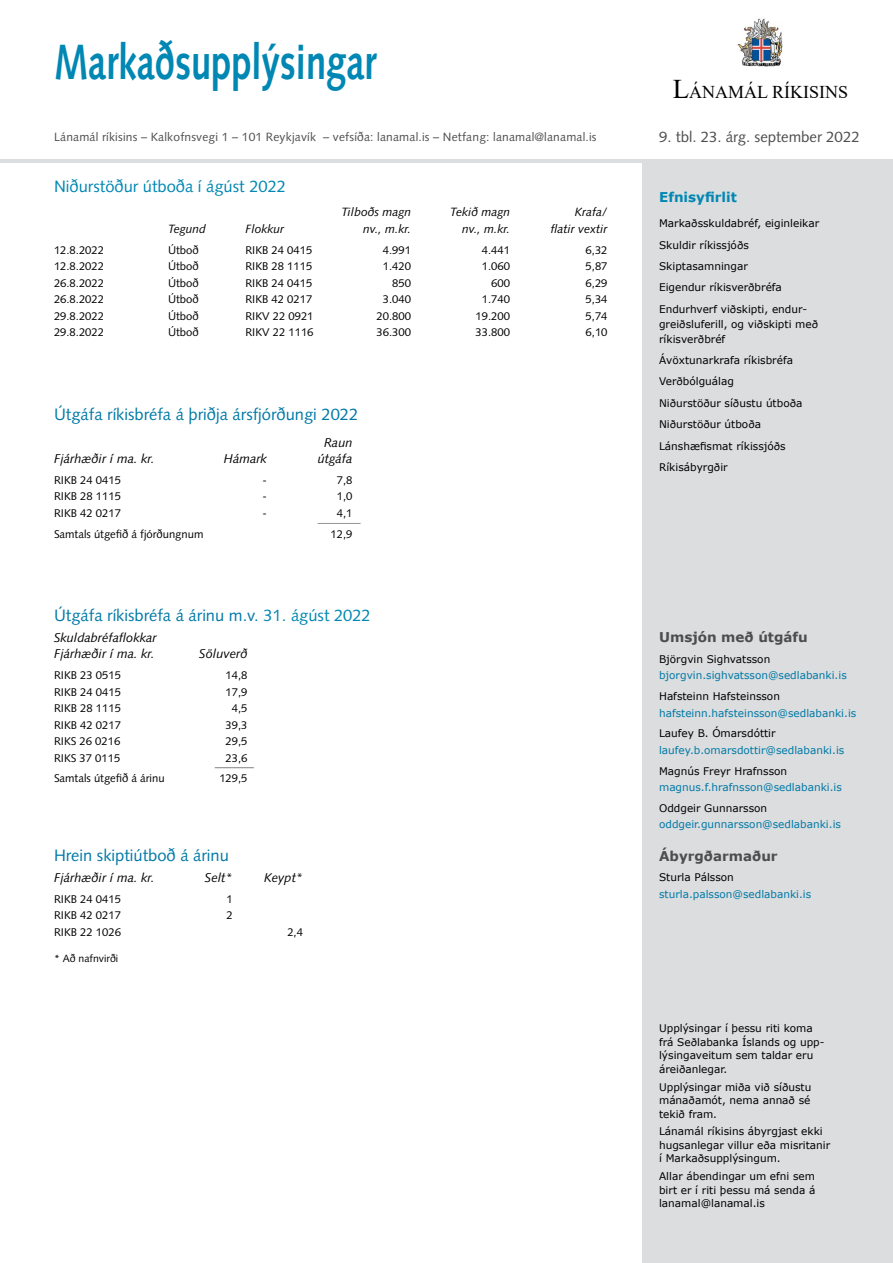
<style>
.page{position:relative;width:893px;height:1263px;background:#fff}
.page>*{position:absolute;margin:0;border:0;box-sizing:border-box;transform-origin:0 0}
.t1{font:700 49.5px "Syntax LT Std";color:#0087b3;scale:.73 1}
.t2{font:18px "Times New Roman";color:#000}
.t3{font:16.5px "Syntax LT Std";color:#0079a7}
.t4{font:16.5px "Syntax LT Std";color:#0087b3}
.t5{font:15px "Syntax LT Std";color:#4d4d4f}
.t6{font:700 13.5px "Verdana";color:#4d4d4f}
.t7{font:700 13.5px "Verdana";color:#0087b3}
.t8{font:italic 12.75px "Syntax LT Std";color:#000}
.t9{font:12px "Syntax LT Std";letter-spacing:.015em;color:#4d4d4f}
.t10{font:italic 12px "Syntax LT Std";color:#000}
.t11{font:11.25px "Syntax LT Std";color:#000}
.t12{font:10.5px/13.5px "Verdana";color:#000}
.t13{font:10.5px "Verdana";color:#0079a7}
.t14{font:10.5px "Syntax LT Std";color:#000}
.s1{color:#0087b3}
.s2{font-size:27px}
</style>
<div class="page">
<div style="left:643px;top:162px;width:250px;height:1101px;background:#dcddde"></div>
<hr style="left:0;top:159px;width:893px;height:3px;background:#dcddde">
<hr style="left:215px;top:767px;width:39px;height:1px;background:#000">
<img style="left:737px;top:18px;width:46px;height:49px">
<hr style="left:318px;top:523px;width:43px;height:1px;background:#939598">
<p class="t1" style="left:54px;top:33px;width:443px">Markaðsupplýsingar</p>
<p class="t9" style="left:54px;top:129px;width:544px">Lánamál ríkisins – Kalkofnsvegi 1 – 101 Reykjavík – vefsíða: lanamal.is – Netfang: lanamal@lanamal.is</p>
<p class="t4" style="left:54px;top:177px;width:234px">Niðurstöður útboða í ágúst 2022</p>
<p class="t10" style="left:341px;top:205px;width:71px">Tilboðs magn</p>
<p class="t10" style="left:450px;top:205px;width:61px">Tekið magn</p>
<p class="t10" style="left:575px;top:205px;width:34px">Krafa/</p>
<p class="t10" style="left:168px;top:222px;width:39px">Tegund</p>
<p class="t10" style="left:245px;top:222px;width:40px">Flokkur</p>
<p class="t10" style="left:363px;top:222px;width:49px">nv., m.kr.</p>
<p class="t10" style="left:462px;top:222px;width:49px">nv., m.kr.</p>
<p class="t10" style="left:551px;top:222px;width:58px">flatir vextir</p>
<p class="t11" style="left:54px;top:243px;width:52px">12.8.2022</p>
<p class="t11" style="left:168px;top:243px;width:32px">Útboð</p>
<p class="t11" style="left:245px;top:243px;width:68px">RIKB 24 0415</p>
<p class="t11" style="left:383px;top:243px;width:30px">4.991</p>
<p class="t11" style="left:482px;top:243px;width:30px">4.441</p>
<p class="t11" style="left:586px;top:243px;width:23px">6,32</p>
<p class="t11" style="left:54px;top:260px;width:52px">12.8.2022</p>
<p class="t11" style="left:168px;top:260px;width:32px">Útboð</p>
<p class="t11" style="left:245px;top:260px;width:68px">RIKB 28 1115</p>
<p class="t11" style="left:383px;top:260px;width:30px">1.420</p>
<p class="t11" style="left:482px;top:260px;width:30px">1.060</p>
<p class="t11" style="left:586px;top:260px;width:23px">5,87</p>
<p class="t11" style="left:54px;top:276px;width:52px">26.8.2022</p>
<p class="t11" style="left:168px;top:276px;width:32px">Útboð</p>
<p class="t11" style="left:245px;top:276px;width:68px">RIKB 24 0415</p>
<p class="t11" style="left:392px;top:276px;width:20px">850</p>
<p class="t11" style="left:491px;top:276px;width:20px">600</p>
<p class="t11" style="left:586px;top:276px;width:23px">6,29</p>
<p class="t11" style="left:54px;top:293px;width:52px">26.8.2022</p>
<p class="t11" style="left:168px;top:293px;width:32px">Útboð</p>
<p class="t11" style="left:245px;top:293px;width:68px">RIKB 42 0217</p>
<p class="t11" style="left:383px;top:293px;width:30px">3.040</p>
<p class="t11" style="left:482px;top:293px;width:30px">1.740</p>
<p class="t11" style="left:586px;top:293px;width:23px">5,34</p>
<p class="t11" style="left:54px;top:309px;width:52px">29.8.2022</p>
<p class="t11" style="left:168px;top:309px;width:32px">Útboð</p>
<p class="t11" style="left:245px;top:309px;width:70px">RIKV 22 0921</p>
<p class="t11" style="left:377px;top:309px;width:36px">20.800</p>
<p class="t11" style="left:476px;top:309px;width:36px">19.200</p>
<p class="t11" style="left:586px;top:309px;width:23px">5,74</p>
<p class="t11" style="left:54px;top:326px;width:52px">29.8.2022</p>
<p class="t11" style="left:168px;top:326px;width:32px">Útboð</p>
<p class="t11" style="left:245px;top:326px;width:70px">RIKV 22 1116</p>
<p class="t11" style="left:377px;top:326px;width:36px">36.300</p>
<p class="t11" style="left:476px;top:326px;width:36px">33.800</p>
<p class="t11" style="left:586px;top:326px;width:23px">6,10</p>
<p class="t3" style="left:54px;top:405px;width:306px">Útgáfa ríkisbréfa á þriðja ársfjórðungi 2022</p>
<p class="t8" style="left:324px;top:435px;width:30px">Raun</p>
<p class="t8" style="left:54px;top:451px;width:102px">Fjárhæðir í ma. kr.</p>
<p class="t8" style="left:224px;top:451px;width:45px">Hámark</p>
<p class="t8" style="left:318px;top:451px;width:36px">útgáfa</p>
<p class="t11" style="left:54px;top:473px;width:68px">RIKB 24 0415</p>
<p class="t11" style="left:263px;top:473px;width:6px">-</p>
<p class="t11" style="left:337px;top:473px;width:17px">7,8</p>
<p class="t11" style="left:54px;top:490px;width:68px">RIKB 28 1115</p>
<p class="t11" style="left:263px;top:490px;width:6px">-</p>
<p class="t11" style="left:337px;top:490px;width:17px">1,0</p>
<p class="t11" style="left:54px;top:506px;width:68px">RIKB 42 0217</p>
<p class="t11" style="left:263px;top:506px;width:6px">-</p>
<p class="t11" style="left:337px;top:506px;width:17px">4,1</p>
<p class="t11" style="left:54px;top:527px;width:151px">Samtals útgefið á fjórðungnum</p>
<p class="t11" style="left:331px;top:527px;width:23px">12,9</p>
<p class="t3" style="left:54px;top:606px;width:318px">Útgáfa ríkisbréfa á árinu m.v. <span class="s1">31. ágúst 2022</span></p>
<p class="t8" style="left:54px;top:630px;width:104px">Skuldabréfaflokkar</p>
<p class="t8" style="left:54px;top:646px;width:102px">Fjárhæðir í ma. kr.</p>
<p class="t8" style="left:199px;top:646px;width:50px">Söluverð</p>
<p class="t11" style="left:54px;top:669px;width:68px">RIKB 23 0515</p>
<p class="t11" style="left:226px;top:669px;width:23px">14,8</p>
<p class="t11" style="left:54px;top:685px;width:68px">RIKB 24 0415</p>
<p class="t11" style="left:226px;top:685px;width:23px">17,9</p>
<p class="t11" style="left:54px;top:702px;width:68px">RIKB 28 1115</p>
<p class="t11" style="left:232px;top:702px;width:17px">4,5</p>
<p class="t11" style="left:54px;top:718px;width:68px">RIKB 42 0217</p>
<p class="t11" style="left:226px;top:718px;width:23px">39,3</p>
<p class="t11" style="left:54px;top:735px;width:68px">RIKS 26 0216</p>
<p class="t11" style="left:226px;top:735px;width:23px">29,5</p>
<p class="t11" style="left:54px;top:751px;width:68px">RIKS 37 0115</p>
<p class="t11" style="left:226px;top:751px;width:23px">23,6</p>
<p class="t11" style="left:54px;top:772px;width:112px">Samtals útgefið á árinu</p>
<p class="t11" style="left:219px;top:772px;width:30px">129,5</p>
<p class="t3" style="left:54px;top:846px;width:176px">Hrein skiptiútboð á árinu</p>
<p class="t8" style="left:54px;top:870px;width:102px">Fjárhæðir í ma. kr.</p>
<p class="t8" style="left:205px;top:870px;width:29px">Selt*</p>
<p class="t8" style="left:264px;top:870px;width:40px">Keypt*</p>
<p class="t11" style="left:54px;top:892px;width:68px">RIKB 24 0415</p>
<p class="t11" style="left:226px;top:892px;width:8px">1</p>
<p class="t11" style="left:54px;top:909px;width:68px">RIKB 42 0217</p>
<p class="t11" style="left:226px;top:909px;width:8px">2</p>
<p class="t11" style="left:54px;top:925px;width:68px">RIKB 22 1026</p>
<p class="t11" style="left:287px;top:925px;width:17px">2,4</p>
<p class="t14" style="left:54px;top:953px;width:66px">* Að nafnvirði</p>
<p class="t2" style="left:673px;top:79px;width:177px"><span class="s2">L</span>ÁNAMÁL RÍKISINS</p>
<p class="t5" style="left:659px;top:128px;width:202px">9. tbl. 23. árg. september 2022</p>
<p class="t7" style="left:659px;top:187px;width:79px">Efnisyfirlit</p>
<p class="t12" style="left:659px;top:216px;width:162px">Markaðsskuldabréf, eiginleikar</p>
<p class="t12" style="left:659px;top:238px;width:91px">Skuldir ríkissjóðs</p>
<p class="t12" style="left:659px;top:259px;width:90px">Skiptasamningar</p>
<p class="t12" style="left:659px;top:281px;width:124px">Eigendur ríkisverðbréfa</p>
<p class="t12" style="left:659px;top:301px;width:161px;line-height:15px">Endurhverf viðskipti, endur&shy;greiðsluferill, og viðskipti með ríkisverðbréf</p>
<p class="t12" style="left:659px;top:353px;width:135px">Ávöxtunarkrafa ríkisbréfa</p>
<p class="t12" style="left:659px;top:375px;width:76px">Verðbólguálag</p>
<p class="t12" style="left:659px;top:396px;width:145px">Niðurstöður síðustu útboða</p>
<p class="t12" style="left:659px;top:418px;width:103px">Niðurstöður útboða</p>
<p class="t12" style="left:659px;top:439px;width:128px">Lánshæfismat ríkissjóðs</p>
<p class="t12" style="left:659px;top:460px;width:70px">Ríkisábyrgðir</p>
<p class="t6" style="left:659px;top:628px;width:150px">Umsjón með útgáfu</p>
<p class="t12" style="left:659px;top:652px;width:113px">Björgvin Sighvatsson</p>
<p class="t13" style="left:659px;top:668px;width:189px">bjorgvin.sighvatsson@sedlabanki.is</p>
<p class="t12" style="left:659px;top:689px;width:122px">Hafsteinn Hafsteinsson</p>
<p class="t13" style="left:659px;top:706px;width:199px">hafsteinn.hafsteinsson@sedlabanki.is</p>
<p class="t12" style="left:659px;top:727px;width:118px">Laufey B. Ómarsdóttir</p>
<p class="t13" style="left:659px;top:743px;width:187px">laufey.b.omarsdottir@sedlabanki.is</p>
<p class="t12" style="left:659px;top:764px;width:130px">Magnús Freyr Hrafnsson</p>
<p class="t13" style="left:659px;top:780px;width:184px">magnus.f.hrafnsson@sedlabanki.is</p>
<p class="t12" style="left:659px;top:801px;width:110px">Oddgeir Gunnarsson</p>
<p class="t13" style="left:659px;top:817px;width:183px">oddgeir.gunnarsson@sedlabanki.is</p>
<p class="t6" style="left:659px;top:846px;width:120px">Ábyrgðarmaður</p>
<p class="t12" style="left:659px;top:871px;width:76px">Sturla Pálsson</p>
<p class="t13" style="left:659px;top:887px;width:154px">sturla.palsson@sedlabanki.is</p>
<p class="t12" style="left:659px;top:1022px;width:167px">Upplýsingar í þessu riti koma frá Seðlabanka Íslands og upp&shy;lýsingaveitum sem taldar eru áreiðanlegar.</p>
<p class="t12" style="left:659px;top:1080px;width:154px;text-align:justify">Upplýsingar miða við síðustu mánaðamót, nema annað sé tekið fram.</p>
<p class="t12" style="left:659px;top:1125px;width:173px">Lánamál ríkisins ábyrgjast ekki hugsanlegar villur eða misritanir í Markaðsupplýsingum.</p>
<p class="t12" style="left:659px;top:1169px;width:158px;text-align:justify">Allar ábendingar um efni sem birt er í riti þessu má senda á lanamal@lanamal.is</p>
</div>
